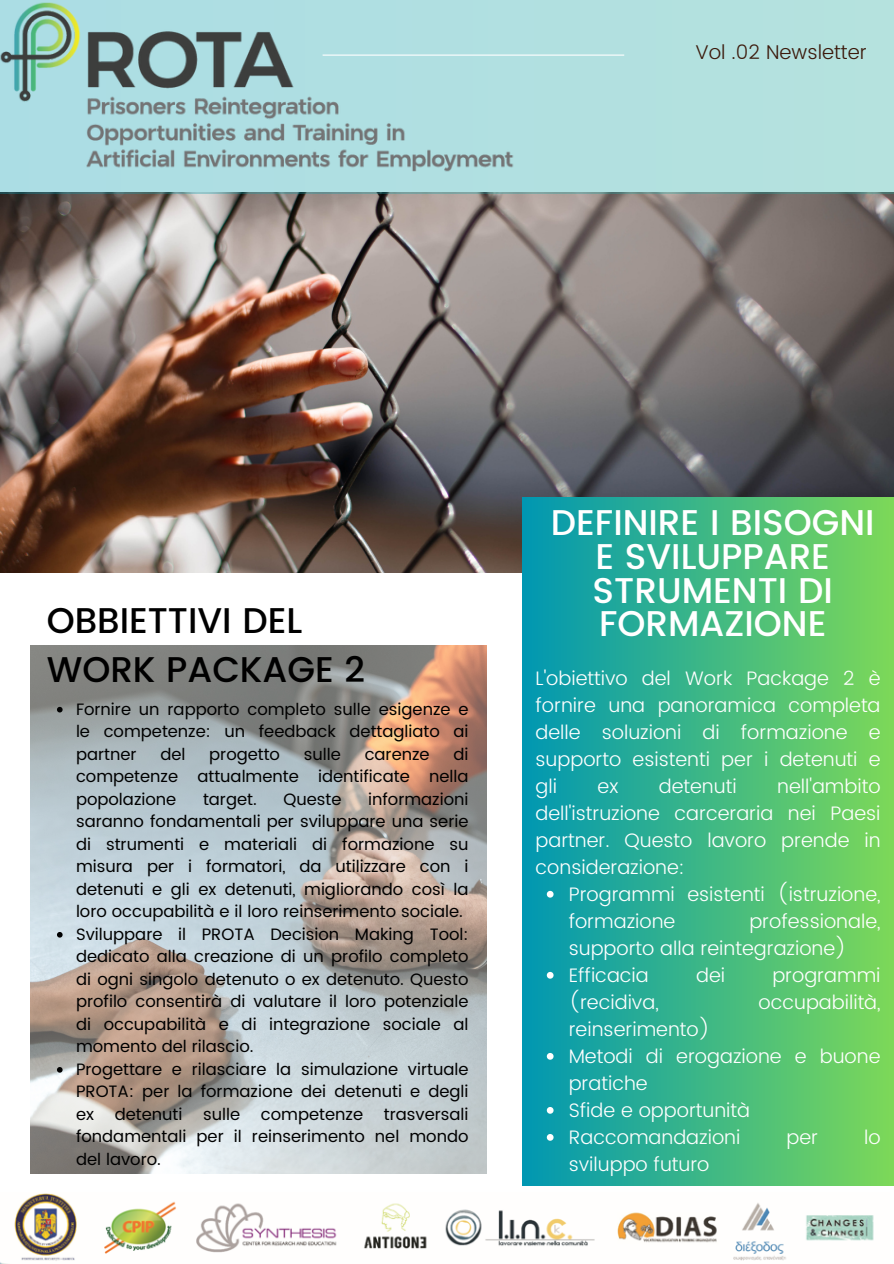
<style>
.page{position:relative;width:894px;height:1264px;background:#fff}
.page>*{position:absolute;margin:0;border:0;box-sizing:border-box;transform-origin:0 0}
.t1{font:500 35.7px/33.8px "Poppins";color:#fff;text-align:center}
.t2{font:500 35.7px "Poppins";color:#000}
.t3{font:300 19.95px "Poppins";color:#3c1a0c}
.t4{font:300 19.5px/27px "Poppins";color:#fff}
.t5{font:16.5px/22.5px "Poppins";color:#000;text-align:justify}
</style>
<div class="page">
<img style="left:0;top:193px;width:893px;height:379px">
<div style="left:0;top:0;width:893px;height:193px;background:#b3e1df"></div>
<div style="left:522px;top:498px;width:371px;height:687px;background:linear-gradient(to right,#0097b2,#7cd858)"></div>
<hr style="left:322px;top:55px;width:302px;height:1px;background:#fff">
<img style="left:0;top:2px;width:536px;height:191px">
<img style="left:0;top:1193px;width:874px;height:70px">
<img style="left:30px;top:645px;width:456px;height:528px">
<svg style="left:546px;top:890px;width:7px;height:7px"></svg>
<svg style="left:546px;top:971px;width:7px;height:7px"></svg>
<svg style="left:546px;top:1052px;width:7px;height:7px"></svg>
<svg style="left:546px;top:1106px;width:7px;height:7px"></svg>
<svg style="left:546px;top:1133px;width:7px;height:7px"></svg>
<svg style="left:57px;top:707px;width:6px;height:5px"></svg>
<svg style="left:57px;top:932px;width:6px;height:5px"></svg>
<svg style="left:57px;top:1067px;width:6px;height:5px"></svg>
<p class="t3" style="left:695px;top:40px;width:173px">Vol .02 Newsletter</p>
<h1 class="t1" style="left:550px;top:506px;width:325px">DEFINIRE I BISOGNI<br>E SVILUPPARE<br>STRUMENTI DI</h1>
<h1 class="t2" style="left:47px;top:599px;width:257px">OBBIETTIVI DEL</h1>
<h1 class="t1" style="left:599px;top:607px;width:229px">FORMAZIONE</h1>
<h1 class="t2" style="left:47px;top:649px;width:320px">WORK PACKAGE 2</h1>
<p class="t4" style="left:535px;top:664px;width:346px;text-align:justify">L'obiettivo del Work Package 2 è fornire una panoramica completa delle soluzioni di formazione e supporto esistenti per i detenuti e gli</p>
<p class="t5" style="left:76px;top:697px;width:394px">Fornire un rapporto completo sulle esigenze e le competenze: un feedback dettagliato ai partner</p>
<p class="t5" style="left:76px;top:742px;width:394px;text-indent:377px">di competenze attualmente identificate nella popolazione</p>
<p class="t5" style="left:160px;top:742px;width:27px">del</p>
<p class="t5" style="left:209px;top:742px;width:72px">progetto</p>
<p class="t5" style="left:304px;top:742px;width:39px">sulle</p>
<p class="t5" style="left:364px;top:742px;width:66px">carenze</p>
<p class="t4" style="left:535px;top:772px;width:346px;text-align:justify;text-indent:241px">nell'ambito dell'istruzione carceraria nei Paesi partner. Questo lavoro prende in considerazione:</p>
<p class="t4" style="left:568px;top:880px;width:313px">Programmi esistenti (istruzione, formazione</p>
<p class="t4" style="left:597px;top:772px;width:22px">ex</p>
<p class="t4" style="left:658px;top:772px;width:79px">detenuti</p>
<p class="t5" style="left:76px;top:787px;width:394px;text-align:left;text-indent:292px">informazioni saranno fondamentali per sviluppare una serie di strumenti e materiali di formazione su misura per i formatori, da utilizzare con i detenuti e gli ex detenuti, migliorando così la loro occupabilità e il loro reinserimento sociale.<br>Sviluppare il PROTA Decision Making Tool: dedicato alla creazione di un profilo completo di ogni singolo detenuto o ex detenuto. Questo profilo consentirà di valutare il loro potenziale di occupabilità e di integrazione sociale al momento del rilascio.<br>Progettare e rilasciare la simulazione virtuale PROTA: per la formazione dei detenuti e degli ex</p>
<p class="t5" style="left:203px;top:787px;width:55px">target.</p>
<p class="t5" style="left:283px;top:787px;width:59px">Queste</p>
<p class="t4" style="left:568px;top:907px;width:313px;text-indent:181px">professionale, supporto alla reintegrazione)<br>Efficacia</p>
<p class="t4" style="left:696px;top:961px;width:30px">dei</p>
<p class="t4" style="left:772px;top:961px;width:110px">programmi</p>
<p class="t4" style="left:568px;top:988px;width:91px">(recidiva,</p>
<p class="t4" style="left:758px;top:988px;width:123px">occupabilità,</p>
<p class="t4" style="left:568px;top:1015px;width:313px">reinserimento)<br>Metodi di erogazione e buone pratiche<br>Sfide e opportunità<br>Raccomandazioni</p>
<p class="t5" style="left:76px;top:1102px;width:394px;text-indent:308px">trasversali fondamentali per il reinserimento nel mondo del lavoro.</p>
<p class="t5" style="left:115px;top:1102px;width:69px">detenuti</p>
<p class="t5" style="left:203px;top:1102px;width:39px">sulle</p>
<p class="t5" style="left:261px;top:1102px;width:104px">competenze</p>
<p class="t4" style="left:786px;top:1123px;width:33px">per</p>
<p class="t4" style="left:863px;top:1123px;width:18px">lo</p>
<p class="t4" style="left:568px;top:1150px;width:142px">sviluppo futuro</p>
</div>
